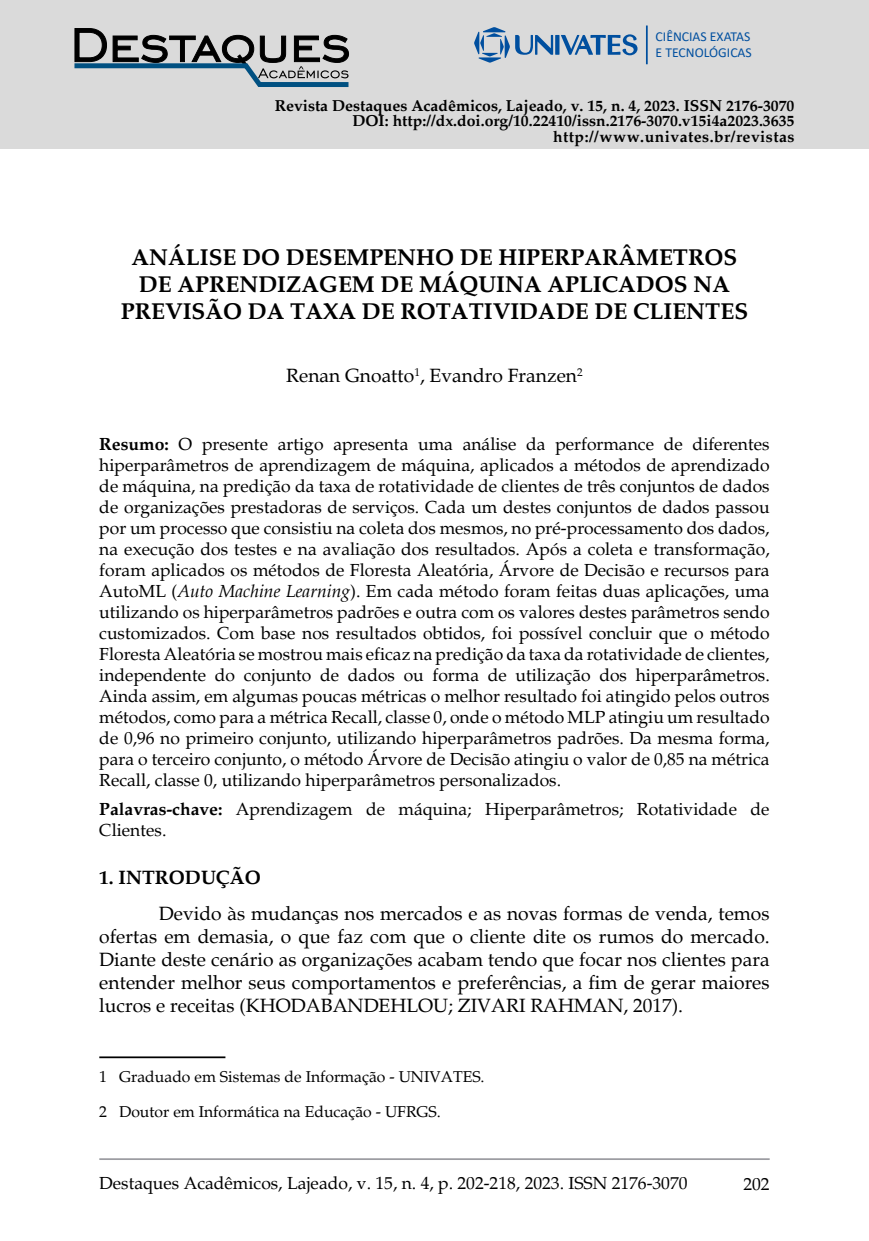
<style>
.page{position:relative;width:869px;height:1241px;background:#fff}
.page>*{position:absolute;margin:0;border:0;box-sizing:border-box;transform-origin:0 0}
.t1{font:700 22.75px/27.3px "Palatino";color:#000;text-align:center}
.t2{font:19.25px/23.1px "Palatino";color:#000;text-align:justify}
.t3{font:700 19.25px "Palatino";color:#000}
.t4{font:17.5px/21px "Palatino";color:#000;text-align:justify}
.t5{font:700 15.75px/15.8px "Palatino";color:#000;text-align:right}
.t6{font:15.75px "Palatino";color:#000}
.t7{font:13.65px/16.4px "Calibri";color:#004f9f}
.s1{font-weight:700}
.s2{font-style:italic}
</style>
<div class="page">
<hr style="left:99px;top:1157px;width:670px;height:2px;background:#9c9da2">
<div style="left:0;top:0;width:868px;height:149px;background:#dadada"></div>
<svg style="left:555px;top:35px;width:4px;height:20px"></svg>
<svg style="left:515px;top:35px;width:38px;height:20px"></svg>
<svg style="left:561px;top:34px;width:76px;height:21px"></svg>
<svg style="left:474px;top:27px;width:35px;height:36px"></svg>
<hr style="left:645px;top:25px;width:2px;height:39px;background:#004f9f">
<svg style="left:74px;top:28px;width:275px;height:59px"></svg>
<hr style="left:99px;top:1056px;width:126px;height:1px;background:#000">
<p class="t7" style="left:655px;top:28px;width:98px">CIÊNCIAS EXATAS<br>E TECNOLÓGICAS</p>
<p class="t5" style="left:274px;top:98px;width:521px">Revista Destaques Acadêmicos, Lajeado, v. 15, n. 4, 2023. ISSN 2176-3070<br>DOI: http://dx.doi.org/10.22410/issn.2176-3070.v15i4a2023.3635 http://www.univates.br/revistas</p>
<h1 class="t1" style="left:121px;top:243px;width:628px">ANÁLISE DO DESEMPENHO DE HIPERPARÂMETROS<br>DE APRENDIZAGEM DE MÁQUINA APLICADOS NA<br>PREVISÃO DA TAXA DE ROTATIVIDADE DE CLIENTES</h1>
<p class="t2" style="left:286px;top:364px;width:298px">Renan Gnoatto<sup>1</sup>, Evandro Franzen<sup>2</sup></p>
<p class="t4" style="left:99px;top:434px;width:671px"><span class="s1">Resumo:</span> O presente artigo apresenta uma análise da performance de diferentes hiperparâmetros de aprendizagem de máquina, aplicados a métodos de aprendizado de máquina, na predição da taxa de rotatividade de clientes de três conjuntos de dados de organizações prestadoras de serviços. Cada um destes conjuntos de dados passou por um processo que consistiu na coleta dos mesmos, no pré-processamento dos dados, na execução dos testes e na avaliação dos resultados. Após a coleta e transformação, foram aplicados os métodos de Floresta Aleatória, Árvore de Decisão e recursos para AutoML (<span class="s2">Auto Machine Learning</span>). Em cada método foram feitas duas aplicações, uma utilizando os hiperparâmetros padrões e outra com os valores destes parâmetros sendo customizados. Com base nos resultados obtidos, foi possível concluir que o método Floresta Aleatória se mostrou mais eficaz na predição da taxa da rotatividade de clientes, independente do conjunto de dados ou forma de utilização dos hiperparâmetros.<br>Ainda assim, em algumas poucas métricas o melhor resultado foi atingido pelos outros métodos, como para a métrica Recall, classe 0, onde o método MLP atingiu um resultado de 0,96 no primeiro conjunto, utilizando hiperparâmetros padrões. Da mesma forma, para o terceiro conjunto, o método Árvore de Decisão atingiu o valor de 0,85 na métrica Recall, classe 0, utilizando hiperparâmetros personalizados.</p>
<p class="t4" style="left:99px;top:798px;width:671px"><span class="s1">Palavras-chave:</span> Aprendizagem de máquina; Hiperparâmetros; Rotatividade de<br>Clientes.</p>
<p class="t3" style="left:99px;top:866px;width:163px">1. INTRODUÇÃO</p>
<p class="t2" style="left:99px;top:901px;width:671px;text-indent:60px">Devido às mudanças nos mercados e as novas formas de venda, temos ofertas em demasia, o que faz com que o cliente dite os rumos do mercado.<br>Diante deste cenário as organizações acabam tendo que focar nos clientes para entender melhor seus comportamentos e preferências, a fim de gerar maiores lucros e receitas (KHODABANDEHLOU; ZIVARI RAHMAN, 2017).</p>
<p class="t6" style="left:99px;top:1067px;width:386px">1 Graduado em Sistemas de Informação - UNIVATES.</p>
<p class="t6" style="left:99px;top:1101px;width:343px">2 Doutor em Informática na Educação - UFRGS.</p>
<p class="t4" style="left:99px;top:1172px;width:589px">Destaques Acadêmicos, Lajeado, v. 15, n. 4, p. 202-218, 2023. ISSN 2176-3070</p>
<p class="t4" style="left:743px;top:1173px;width:28px">202</p>
</div>
